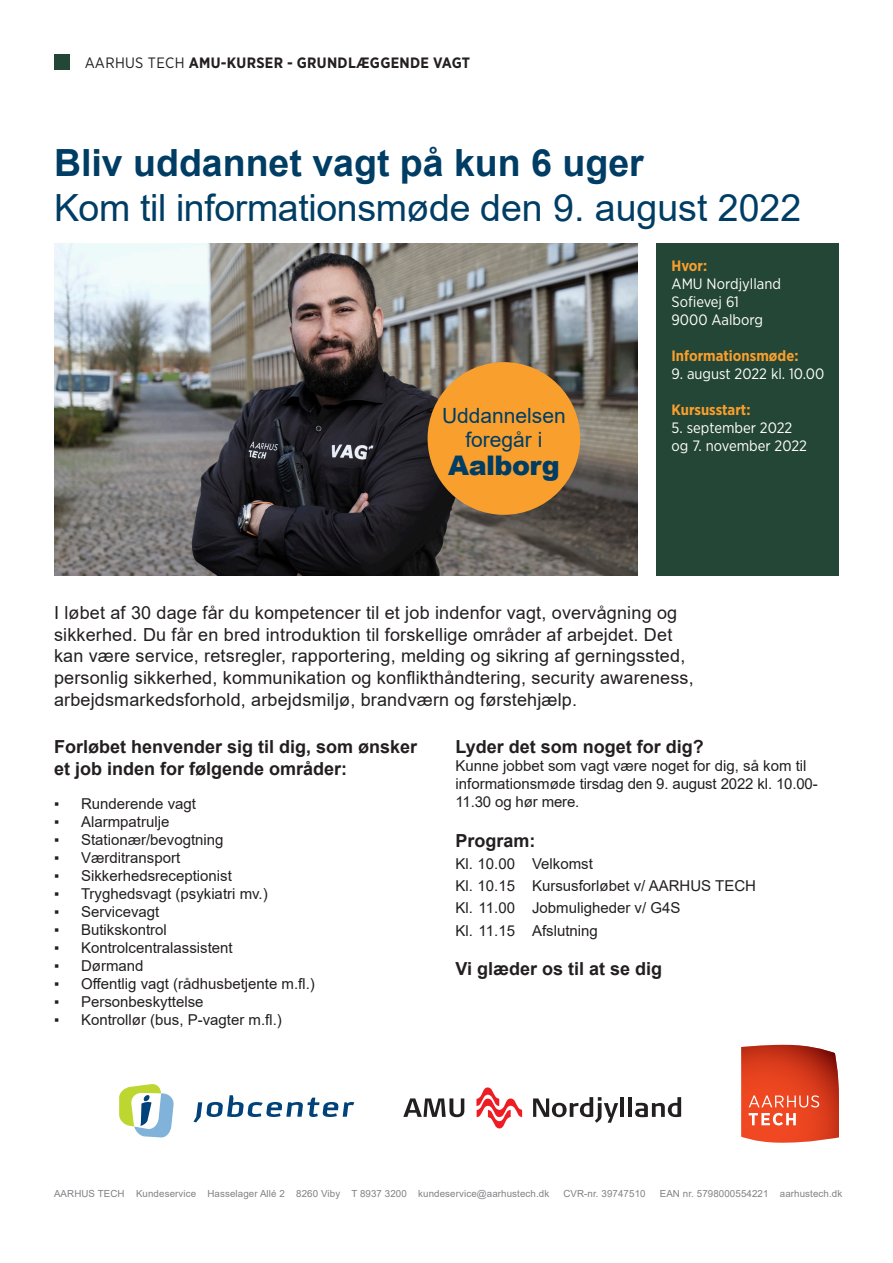
<style>
.page{position:relative;width:893px;height:1263px;background:#fff}
.page>*{position:absolute;margin:0;border:0;box-sizing:border-box;transform-origin:0 0}
.t1{font:37.5px "Arial";letter-spacing:-.01em;color:#003d64}
.t2{font:700 37.5px "Arial";color:#003d64}
.t3{font:900 27px "Arial";letter-spacing:-.02em;color:#003d64}
.t4{font:21px "Arial";color:#003d64}
.t5{font:18px/21.6px "Arial";letter-spacing:.01em;color:#231f20}
.t6{font:700 18px/21.6px "Arial";color:#231f20}
.t7{font:15px/18px "Arial";color:#231f20}
.t8{font:15px "Gotham Narrow";color:#fff}
.t9{font:700 15px "Gotham Narrow";letter-spacing:.02em;color:#231f20}
.t10{font:700 15px "Gotham Narrow";color:#f99f2d}
.t11{font:9.75px "Arial";letter-spacing:.01em;color:#808285}
.s1{font-weight:400}
</style>
<div class="page">
<div style="left:54px;top:54px;width:15px;height:15px;background:#244636"></div>
<div style="left:656px;top:243px;width:183px;height:332px;background:#244636"></div>
<img style="left:54px;top:243px;width:583px;height:332px">
<div style="left:428px;top:362px;width:152px;height:153px;background:#f99f2d;border-radius:50%"></div>
<svg style="left:403px;top:1098px;width:61px;height:19px"></svg>
<svg style="left:533px;top:1097px;width:85px;height:26px"></svg>
<hr style="left:620px;top:1097px;width:4px;height:20px;background:#231f20">
<hr style="left:628px;top:1097px;width:4px;height:20px;background:#231f20">
<svg style="left:635px;top:1097px;width:46px;height:20px"></svg>
<svg style="left:476px;top:1087px;width:46px;height:41px"></svg>
<svg style="left:741px;top:1045px;width:98px;height:98px;background:#dc4f32"></svg>
<svg style="left:119px;top:1084px;width:55px;height:53px"></svg>
<svg style="left:193px;top:1095px;width:161px;height:27px"></svg>
<p class="t9" style="left:85px;top:53px;width:387px"><span class="s1">AARHUS TECH</span> AMU-KURSER - GRUNDLÆGGENDE VAGT</p>
<p class="t2" style="left:54px;top:137px;width:591px">Bliv uddannet vagt på kun 6 uger</p>
<p class="t1" style="left:54px;top:182px;width:749px">Kom til informationsmøde den 9. august 2022</p>
<p class="t10" style="left:671px;top:256px;width:37px">Hvor:</p>
<p class="t8" style="left:671px;top:275px;width:111px">AMU Nordjylland</p>
<p class="t8" style="left:671px;top:293px;width:69px">Sofievej 61</p>
<p class="t8" style="left:671px;top:311px;width:93px">9000 Aalborg</p>
<p class="t10" style="left:671px;top:346px;width:128px">Informationsmøde:</p>
<p class="t8" style="left:671px;top:365px;width:154px">9. august 2022 kl. 10.00</p>
<p class="t10" style="left:671px;top:400px;width:80px">Kursusstart:</p>
<p class="t8" style="left:671px;top:419px;width:122px">5. september 2022</p>
<p class="t8" style="left:671px;top:437px;width:137px">og 7. november 2022</p>
<p class="t4" style="left:442px;top:401px;width:125px">Uddannelsen</p>
<p class="t4" style="left:465px;top:425px;width:79px">foregår i</p>
<p class="t3" style="left:448px;top:446px;width:113px">Aalborg</p>
<p class="t5" style="left:54px;top:602px;width:641px">I løbet af 30 dage får du kompetencer til et job indenfor vagt, overvågning og sikkerhed. Du får en bred introduktion til forskellige områder af arbejdet. Det kan være service, retsregler, rapportering, melding og sikring af gerningssted, personlig sikkerhed, kommunikation og konflikthåndtering, security awareness, arbejdsmarkedsforhold, arbejdsmiljø, brandværn og førstehjælp.</p>
<p class="t6" style="left:54px;top:736px;width:365px">Forløbet henvender sig til dig, som ønsker et job inden for følgende områder:</p>
<p class="t7" style="left:54px;top:794px;width:144px">▪ Runderende vagt</p>
<p class="t7" style="left:54px;top:812px;width:117px">▪ Alarmpatrulje</p>
<p class="t7" style="left:54px;top:830px;width:171px">▪ Stationær/bevogtning</p>
<p class="t7" style="left:54px;top:848px;width:128px">▪ Værditransport</p>
<p class="t7" style="left:54px;top:866px;width:179px">▪ Sikkerhedsreceptionist</p>
<p class="t7" style="left:54px;top:884px;width:215px">▪ Tryghedsvagt (psykiatri mv.)</p>
<p class="t7" style="left:54px;top:902px;width:107px">▪ Servicevagt</p>
<p class="t7" style="left:54px;top:920px;width:114px">▪ Butikskontrol</p>
<p class="t7" style="left:54px;top:938px;width:180px">▪ Kontrolcentralassistent</p>
<p class="t7" style="left:54px;top:956px;width:91px">▪ Dørmand</p>
<p class="t7" style="left:54px;top:974px;width:262px">▪ Offentlig vagt (rådhusbetjente m.fl.)</p>
<p class="t7" style="left:54px;top:992px;width:151px">▪ Personbeskyttelse</p>
<p class="t7" style="left:54px;top:1010px;width:229px">▪ Kontrollør (bus, P-vagter m.fl.)</p>
<p class="t6" style="left:455px;top:736px;width:250px">Lyder det som noget for dig?</p>
<p class="t7" style="left:455px;top:757px;width:364px">Kunne jobbet som vagt være noget for dig, så kom til informationsmøde tirsdag den 9. august 2022 kl. 10.00-<br>11.30 og hør mere.</p>
<p class="t6" style="left:455px;top:830px;width:82px">Program:</p>
<p class="t7" style="left:455px;top:854px;width:139px">Kl. 10.00 Velkomst</p>
<p class="t7" style="left:455px;top:877px;width:302px">Kl. 10.15 Kursusforløbet v/ AARHUS TECH</p>
<p class="t7" style="left:455px;top:899px;width:226px">Kl. 11.00 Jobmuligheder v/ G4S</p>
<p class="t7" style="left:455px;top:921px;width:144px">Kl. 11.15 Afslutning</p>
<p class="t6" style="left:455px;top:958px;width:208px">Vi glæder os til at se dig</p>
<p class="t11" style="left:54px;top:1186px;width:497px">AARHUS TECH Kundeservice Hasselager Allé 2 8260 Viby T 8937 3200 kundeservice@aarhustech.dk</p>
<p class="t11" style="left:563px;top:1186px;width:84px">CVR-nr. 39747510</p>
<p class="t11" style="left:660px;top:1186px;width:184px">EAN nr. 5798000554221 aarhustech.dk</p>
</div>
